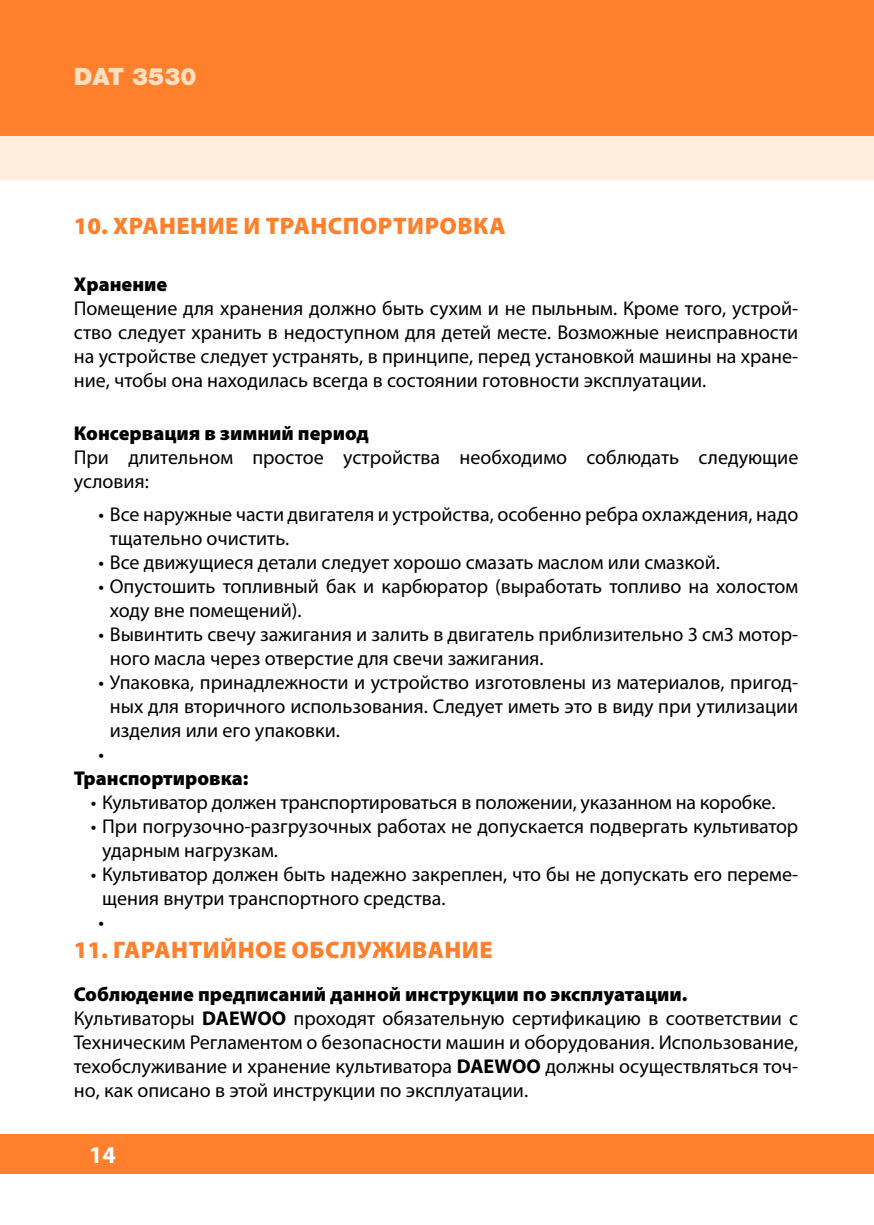
<style>
.page{position:relative;width:874px;height:1225px;background:#fff}
.page>*{position:absolute;margin:0;border:0;box-sizing:border-box;transform-origin:0 0}
.t1{font:900 24px "Myriad Pro";letter-spacing:.02em;color:#ff802c}
.t2{font:900 24px "Helvetica Neue Cyr";color:#ffe0c3}
.t3{font:700 24px "Myriad Pro";color:#fff}
.t4{font:20px/24px "Myriad Pro";color:#000}
.t5{font:900 20px "Myriad Pro";color:#000}
.s1{font-weight:900}
.s2{font-weight:700}
</style>
<div class="page">
<div style="left:0;top:0;width:873px;height:136px;background:#ff802c"></div>
<div style="left:0;top:1134px;width:873px;height:40px;background:#ff802c"></div>
<div style="left:0;top:136px;width:856px;height:44px;background:#ffeddb"></div>
<div style="left:856px;top:136px;width:17px;height:44px;background:#ffeddb"></div>
<p class="t2" style="left:74px;top:63px;width:124px">DAT 3530</p>
<p class="t1" style="left:74px;top:214px;width:433px">10. ХРАНЕНИЕ И ТРАНСПОРТИРОВКА</p>
<p class="t5" style="left:74px;top:275px;width:95px">Хранение</p>
<p class="t4" style="left:74px;top:298px;width:725px;text-align:justify">Помещение для хранения должно быть сухим и не пыльным. Кроме того, устрой&shy;ство следует хранить в недоступном для детей месте. Возможные неисправности на устройстве следует устранять, в принципе, перед установкой машины на хране&shy;ние, чтобы она находилась всегда в состоянии готовности эксплуатации.</p>
<p class="t5" style="left:74px;top:423px;width:296px">Консервация в зимний период</p>
<p class="t4" style="left:74px;top:447px;width:725px">При длительном простое устройства необходимо соблюдать следующие условия:</p>
<p class="t4" style="left:110px;top:504px;width:689px;text-indent:-11px">• Все наружные части двигателя и устройства, особенно ребра охлаждения, надо тщательно очистить.</p>
<p class="t4" style="left:98px;top:552px;width:622px">• Все движущиеся детали следует хорошо смазать маслом или смазкой.</p>
<p class="t4" style="left:110px;top:576px;width:689px;text-indent:-11px">• Опустошить топливный бак и карбюратор (выработать топливо на холостом ходу вне помещений).</p>
<p class="t4" style="left:110px;top:624px;width:689px;text-indent:-11px">• Вывинтить свечу зажигания и залить в двигатель приблизительно 3 см3 мотор&shy;ного масла через отверстие для свечи зажигания.</p>
<p class="t4" style="left:98px;top:672px;width:701px">• Упаковка, принадлежности и устройство изготовлены из материалов, пригод-</p>
<p class="t4" style="left:110px;top:696px;width:689px">ных для вторичного использования. Следует иметь это в виду при утилизации</p>
<p class="t4" style="left:110px;top:720px;width:232px">изделия или его упаковки.</p>
<p class="t4" style="left:98px;top:744px;width:7px">•</p>
<p class="t5" style="left:74px;top:768px;width:176px">Транспортировка:</p>
<p class="t4" style="left:91px;top:792px;width:686px">• Культиватор должен транспортироваться в положении, указанном на коробке.</p>
<p class="t4" style="left:102px;top:816px;width:697px;text-indent:-11px">• При погрузочно-разгрузочных работах не допускается подвергать культиватор ударным нагрузкам.</p>
<p class="t4" style="left:98px;top:864px;width:701px;text-indent:-8px">• Культиватор должен быть надежно закреплен, что бы не допускать его переме&shy;щения внутри транспортного средства.<br>•</p>
<p class="t1" style="left:74px;top:938px;width:420px">11. ГАРАНТИЙНОЕ ОБСЛУЖИВАНИЕ</p>
<p class="t4" style="left:74px;top:984px;width:725px"><span class="s1">Соблюдение предписаний данной инструкции по эксплуатации.<br></span>Культиваторы <span class="s2">DAEWOO</span> проходят обязательную сертификацию в соответствии с Техническим Регламентом о безопасности машин и оборудования. Использование, техобслуживание и хранение культиватора <span class="s2">DAEWOO</span> должны осуществляться точ&shy;но, как описано в этой инструкции по эксплуатации.</p>
<p class="t3" style="left:89px;top:1146px;width:28px">14</p>
</div>
